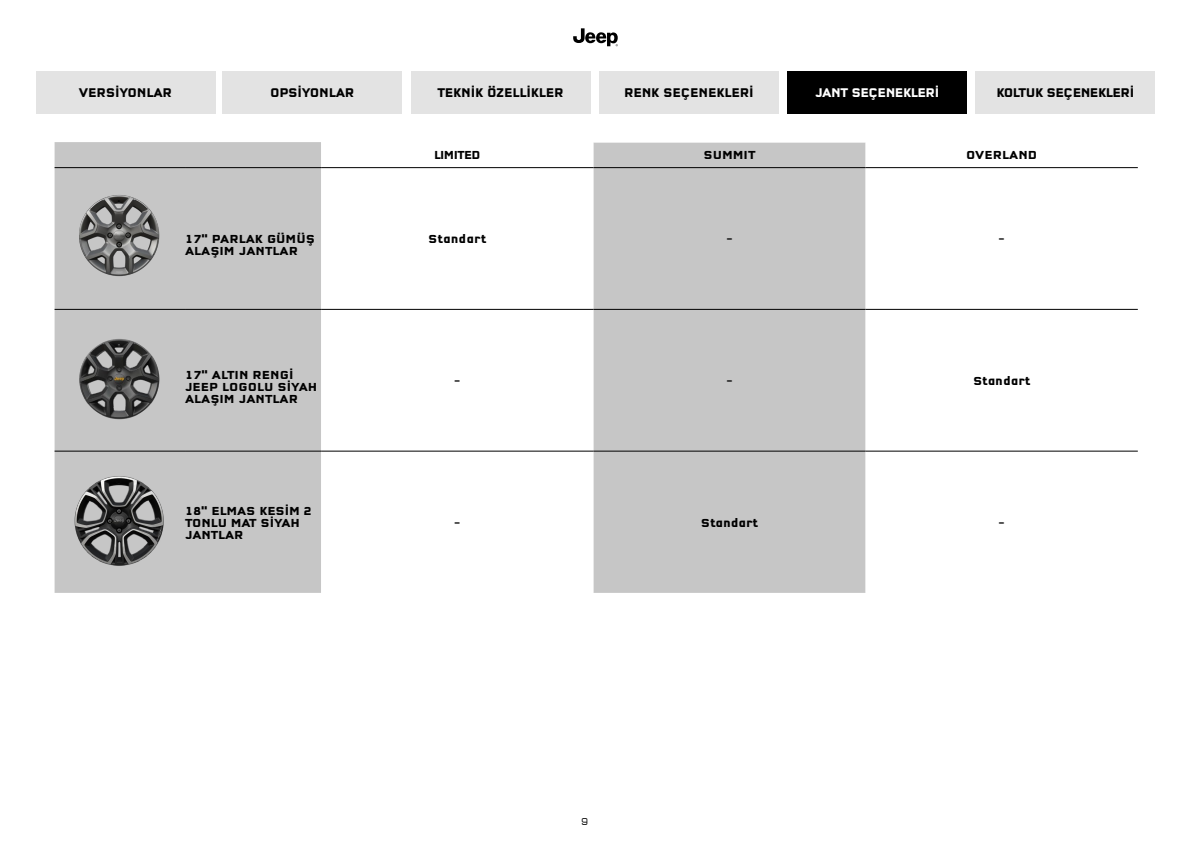
<style>
.page{position:relative;width:1191px;height:842px;background:#fff}
.page>*{position:absolute;margin:0;border:0;box-sizing:border-box;transform-origin:0 0}
.t1{font:700 13px "Q Type Offc Cond TR";letter-spacing:-.02em;color:#000;scale:.95 1}
.t2{font:700 13px "Q Type Offc Cond TR";letter-spacing:-.04em;color:#000;scale:.95 1}
.t3{font:700 13px "Q Type Offc Cond TR";letter-spacing:-.04em;color:#fff;scale:.95 1}
.t4{font:700 12px/12px "Q Type Offc Cond TR";color:#000}
.t5{font:700 12px "Q Type Offc Cond TR";letter-spacing:-.05em;color:#000;scale:.96 1}
.t6{font:300 condensed 10.4px "Q Type Offc";color:#000}
.t7{font:700 9px "Q Type Offc Cond TR";color:#000}
</style>
<div class="page">
<svg style="left:573px;top:28px;width:45px;height:18px"></svg>
<div style="left:55px;top:142px;width:266px;height:451px;background:#c6c6c6"></div>
<svg style="left:321px;top:143px;width:816px;height:450px"></svg>
<hr style="left:55px;top:167px;width:130px;height:1px;background:#000">
<hr style="left:185px;top:167px;width:136px;height:1px;background:#000">
<hr style="left:321px;top:167px;width:272px;height:1px;background:#000">
<hr style="left:593px;top:167px;width:272px;height:1px;background:#000">
<hr style="left:865px;top:167px;width:272px;height:1px;background:#000">
<hr style="left:55px;top:309px;width:130px;height:1px;background:#000">
<hr style="left:185px;top:309px;width:136px;height:1px;background:#000">
<hr style="left:321px;top:309px;width:272px;height:1px;background:#000">
<hr style="left:593px;top:309px;width:272px;height:1px;background:#000">
<hr style="left:865px;top:309px;width:272px;height:1px;background:#000">
<hr style="left:55px;top:451px;width:130px;height:1px;background:#000">
<hr style="left:185px;top:451px;width:136px;height:1px;background:#000">
<hr style="left:321px;top:451px;width:272px;height:1px;background:#000">
<hr style="left:593px;top:451px;width:272px;height:1px;background:#000">
<hr style="left:865px;top:451px;width:272px;height:1px;background:#000">
<img style="left:67px;top:191px;width:105px;height:93px">
<img style="left:67px;top:334px;width:105px;height:93px">
<img style="left:64px;top:473px;width:111px;height:99px">
<div style="left:36px;top:71px;width:179px;height:42px;background:#e3e3e3"></div>
<div style="left:223px;top:71px;width:179px;height:42px;background:#e3e3e3"></div>
<div style="left:411px;top:71px;width:179px;height:42px;background:#e3e3e3"></div>
<div style="left:599px;top:71px;width:179px;height:42px;background:#e3e3e3"></div>
<div style="left:787px;top:71px;width:179px;height:42px;background:#000"></div>
<div style="left:976px;top:71px;width:179px;height:42px;background:#e3e3e3"></div>
<p class="t1" style="left:79px;top:85px;width:100px">VERSİYONLAR</p>
<p class="t1" style="left:270px;top:85px;width:90px">OPSİYONLAR</p>
<p class="t1" style="left:437px;top:85px;width:134px">TEKNİK ÖZELLİKLER</p>
<p class="t1" style="left:624px;top:85px;width:138px">RENK SEÇENEKLERİ</p>
<p class="t3" style="left:815px;top:85px;width:132px">JANT SEÇENEKLERİ</p>
<p class="t2" style="left:996px;top:85px;width:147px">KOLTUK SEÇENEKLERİ</p>
<p class="t5" style="left:434px;top:148px;width:50px">LIMITED</p>
<p class="t4" style="left:703px;top:149px;width:54px">SUMMIT</p>
<p class="t4" style="left:966px;top:149px;width:72px">OVERLAND</p>
<p class="t4" style="left:185px;top:233px;width:131px">17" PARLAK GÜMÜŞ<br>ALAŞIM JANTLAR</p>
<p class="t4" style="left:428px;top:233px;width:60px">Standart</p>
<p class="t7" style="left:726px;top:233px;width:8px">−</p>
<p class="t7" style="left:998px;top:233px;width:8px">−</p>
<p class="t4" style="left:185px;top:369px;width:134px">17" ALTIN RENGİ<br>JEEP LOGOLU SİYAH<br>ALAŞIM JANTLAR</p>
<p class="t7" style="left:454px;top:375px;width:8px">−</p>
<p class="t7" style="left:726px;top:375px;width:8px">−</p>
<p class="t4" style="left:973px;top:375px;width:59px">Standart</p>
<p class="t4" style="left:185px;top:505px;width:128px">18" ELMAS KESİM 2<br>TONLU MAT SİYAH<br>JANTLAR</p>
<p class="t7" style="left:454px;top:517px;width:8px">−</p>
<p class="t4" style="left:701px;top:517px;width:59px">Standart</p>
<p class="t7" style="left:998px;top:517px;width:8px">−</p>
<p class="t6" style="left:581px;top:815px;width:9px">9</p>
</div>
